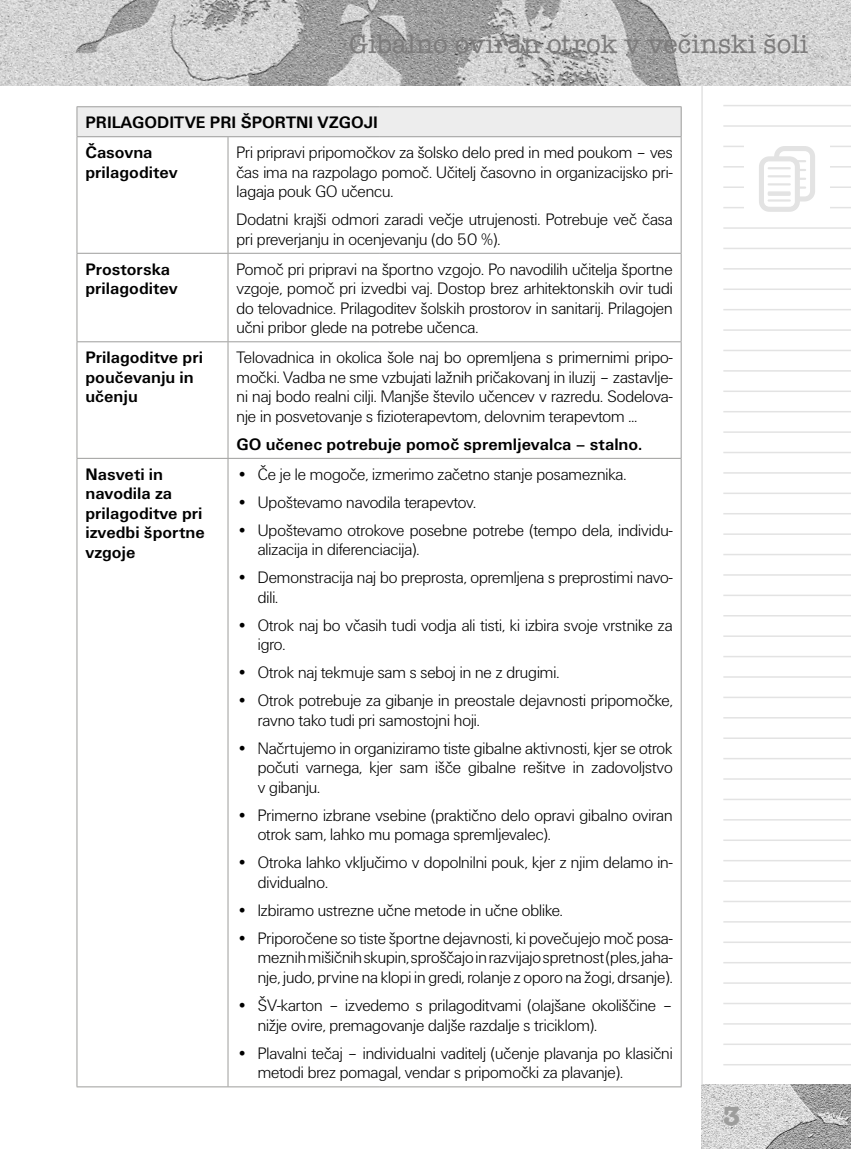
<style>
.page{position:relative;width:851px;height:1149px;background:#fff}
.page>*{position:absolute;margin:0;border:0;box-sizing:border-box;transform-origin:0 0}
.t1{font:500 27px "American Typ Itc DEE";color:#7c7b7b}
.t2{font:700 27px "American Typ Itc DEE";color:#9d9d9c}
.t3{font:17.25px/19.5px "Unitus DEE Ligh";color:#000}
.t4{font:700 17.25px/19.5px "Unitus TEE";color:#000}
</style>
<div class="page">
<svg style="left:701px;top:85px;width:149px;height:998px"></svg>
<img style="left:701px;top:1083px;width:149px;height:65px">
<hr style="left:723px;top:105px;width:127px;height:1px;background:#e3e3e3">
<hr style="left:723px;top:125px;width:127px;height:2px;background:#e3e3e3">
<hr style="left:723px;top:146px;width:127px;height:1px;background:#e3e3e3">
<hr style="left:723px;top:166px;width:127px;height:1px;background:#e3e3e3">
<hr style="left:723px;top:186px;width:127px;height:2px;background:#e3e3e3">
<hr style="left:723px;top:207px;width:127px;height:1px;background:#e3e3e3">
<hr style="left:723px;top:227px;width:127px;height:2px;background:#e3e3e3">
<hr style="left:723px;top:247px;width:127px;height:2px;background:#e3e3e3">
<hr style="left:723px;top:268px;width:127px;height:1px;background:#e3e3e3">
<hr style="left:723px;top:288px;width:127px;height:2px;background:#e3e3e3">
<hr style="left:723px;top:309px;width:127px;height:1px;background:#e3e3e3">
<hr style="left:723px;top:329px;width:127px;height:2px;background:#e3e3e3">
<hr style="left:723px;top:349px;width:127px;height:2px;background:#e3e3e3">
<hr style="left:723px;top:370px;width:127px;height:1px;background:#e3e3e3">
<hr style="left:723px;top:390px;width:127px;height:2px;background:#e3e3e3">
<hr style="left:723px;top:411px;width:127px;height:1px;background:#e3e3e3">
<hr style="left:723px;top:431px;width:127px;height:2px;background:#e3e3e3">
<hr style="left:723px;top:451px;width:127px;height:2px;background:#e3e3e3">
<hr style="left:723px;top:472px;width:127px;height:1px;background:#e3e3e3">
<hr style="left:723px;top:492px;width:127px;height:2px;background:#e3e3e3">
<hr style="left:723px;top:513px;width:127px;height:1px;background:#e3e3e3">
<hr style="left:723px;top:533px;width:127px;height:1px;background:#e3e3e3">
<hr style="left:723px;top:553px;width:127px;height:2px;background:#e3e3e3">
<hr style="left:723px;top:574px;width:127px;height:1px;background:#e3e3e3">
<hr style="left:723px;top:594px;width:127px;height:2px;background:#e3e3e3">
<hr style="left:723px;top:615px;width:127px;height:1px;background:#e3e3e3">
<hr style="left:723px;top:635px;width:127px;height:1px;background:#e3e3e3">
<hr style="left:723px;top:655px;width:127px;height:2px;background:#e3e3e3">
<hr style="left:723px;top:676px;width:127px;height:1px;background:#e3e3e3">
<hr style="left:723px;top:696px;width:127px;height:2px;background:#e3e3e3">
<hr style="left:723px;top:716px;width:127px;height:2px;background:#e3e3e3">
<hr style="left:723px;top:737px;width:127px;height:1px;background:#e3e3e3">
<hr style="left:723px;top:757px;width:127px;height:2px;background:#e3e3e3">
<hr style="left:723px;top:778px;width:127px;height:1px;background:#e3e3e3">
<hr style="left:723px;top:798px;width:127px;height:2px;background:#e3e3e3">
<hr style="left:723px;top:818px;width:127px;height:2px;background:#e3e3e3">
<hr style="left:723px;top:839px;width:127px;height:1px;background:#e3e3e3">
<hr style="left:723px;top:859px;width:127px;height:2px;background:#e3e3e3">
<hr style="left:723px;top:880px;width:127px;height:1px;background:#e3e3e3">
<hr style="left:723px;top:900px;width:127px;height:1px;background:#e3e3e3">
<hr style="left:723px;top:920px;width:127px;height:2px;background:#e3e3e3">
<hr style="left:723px;top:941px;width:127px;height:1px;background:#e3e3e3">
<hr style="left:723px;top:961px;width:127px;height:2px;background:#e3e3e3">
<hr style="left:723px;top:982px;width:127px;height:1px;background:#e3e3e3">
<hr style="left:723px;top:1002px;width:127px;height:1px;background:#e3e3e3">
<hr style="left:723px;top:1022px;width:127px;height:2px;background:#e3e3e3">
<hr style="left:723px;top:1043px;width:127px;height:1px;background:#e3e3e3">
<hr style="left:723px;top:1063px;width:127px;height:2px;background:#e3e3e3">
<img style="left:0;top:0;width:850px;height:85px">
<div style="left:744px;top:134px;width:85px;height:80px;background:#fff"></div>
<svg style="left:759px;top:146px;width:56px;height:66px"></svg>
<hr style="left:767px;top:199px;width:23px;height:2px;background:#e3e3e3">
<div style="left:77px;top:107px;width:604px;height:30px;background:#ededed"></div>
<hr style="left:77px;top:106px;width:151px;height:1px;background:#9d9d9c">
<hr style="left:228px;top:106px;width:151px;height:1px;background:#9d9d9c">
<hr style="left:379px;top:106px;width:302px;height:1px;background:#9d9d9c">
<svg style="left:680px;top:107px;width:1px;height:29px"></svg>
<hr style="left:77px;top:136px;width:151px;height:1px;background:#9d9d9c">
<hr style="left:228px;top:136px;width:151px;height:1px;background:#9d9d9c">
<hr style="left:227px;top:137px;width:1px;height:116px;background:#9d9d9c">
<hr style="left:379px;top:136px;width:302px;height:1px;background:#9d9d9c">
<hr style="left:680px;top:137px;width:1px;height:116px;background:#9d9d9c">
<hr style="left:77px;top:253px;width:151px;height:1px;background:#9d9d9c">
<hr style="left:228px;top:253px;width:151px;height:1px;background:#9d9d9c">
<hr style="left:227px;top:253px;width:1px;height:88px;background:#9d9d9c">
<hr style="left:379px;top:253px;width:302px;height:1px;background:#9d9d9c">
<hr style="left:680px;top:253px;width:1px;height:88px;background:#9d9d9c">
<hr style="left:77px;top:341px;width:151px;height:1px;background:#9d9d9c">
<hr style="left:228px;top:341px;width:151px;height:1px;background:#9d9d9c">
<hr style="left:227px;top:342px;width:1px;height:116px;background:#9d9d9c">
<hr style="left:379px;top:341px;width:302px;height:1px;background:#9d9d9c">
<hr style="left:680px;top:342px;width:1px;height:116px;background:#9d9d9c">
<hr style="left:77px;top:458px;width:151px;height:1px;background:#9d9d9c">
<hr style="left:228px;top:458px;width:151px;height:1px;background:#9d9d9c">
<hr style="left:227px;top:458px;width:1px;height:628px;background:#9d9d9c">
<hr style="left:379px;top:458px;width:302px;height:1px;background:#9d9d9c">
<hr style="left:680px;top:458px;width:1px;height:628px;background:#9d9d9c">
<hr style="left:77px;top:1086px;width:151px;height:1px;background:#9d9d9c">
<hr style="left:228px;top:1086px;width:151px;height:1px;background:#9d9d9c">
<hr style="left:379px;top:1086px;width:302px;height:1px;background:#9d9d9c">
<svg style="left:77px;top:107px;width:1px;height:29px"></svg>
<hr style="left:77px;top:137px;width:1px;height:116px;background:#9d9d9c">
<hr style="left:77px;top:253px;width:1px;height:88px;background:#9d9d9c">
<hr style="left:77px;top:342px;width:1px;height:116px;background:#9d9d9c">
<hr style="left:77px;top:458px;width:1px;height:628px;background:#9d9d9c">
<h1 class="t1" style="left:349px;top:30px;width:460px">Gibalno oviran otrok v večinski šoli</h1>
<p class="t4" style="left:85px;top:108px;width:294px;line-height:30px">PRILAGODITVE PRI ŠPORTNI VZGOJI<br>Časovna</p>
<p class="t4" style="left:85px;top:162px;width:94px">prilagoditev</p>
<p class="t3" style="left:236px;top:143px;width:437px;text-align:justify">Pri pripravi pripomočkov za šolsko delo pred in med poukom – ves čas ima na razpolago pomoč. Učitelj časovno in organizacijsko pri&shy;lagaja pouk GO učencu.</p>
<p class="t3" style="left:236px;top:210px;width:437px">Dodatni krajši odmori zaradi večje utrujenosti. Potrebuje več časa pri preverjanju in ocenjevanju (do 50 %).</p>
<p class="t4" style="left:85px;top:259px;width:94px">Prostorska prilagoditev</p>
<p class="t3" style="left:236px;top:259px;width:437px;text-align:justify">Pomoč pri pripravi na športno vzgojo. Po navodilih učitelja športne vzgoje, pomoč pri izvedbi vaj. Dostop brez arhitektonskih ovir tudi do telovadnice. Prilagoditev šolskih prostorov in sanitarij. Prilagojen učni pribor glede na potrebe učenca.</p>
<p class="t4" style="left:85px;top:348px;width:119px">Prilagoditve pri poučevanju in učenju</p>
<p class="t3" style="left:236px;top:348px;width:437px;text-align:justify">Telovadnica in okolica šole naj bo opremljena s primernimi pripo&shy;močki. Vadba ne sme vzbujati lažnih pričakovanj in iluzij – zastavlje&shy;ni naj bodo realni cilji. Manjše število učencev v razredu. Sodelova&shy;nje in posvetovanje s fizioterapevtom, delovnim terapevtom …</p>
<p class="t4" style="left:236px;top:434px;width:407px">GO učenec potrebuje pomoč spremljevalca – stalno.</p>
<p class="t4" style="left:85px;top:464px;width:121px">Nasveti in navodila za prilagoditve pri izvedbi športne vzgoje</p>
<p class="t3" style="left:236px;top:464px;width:391px">• Če je le mogoče, izmerimo začetno stanje posameznika.</p>
<p class="t3" style="left:236px;top:492px;width:241px">• Upoštevamo navodila terapevtov.</p>
<p class="t3" style="left:258px;top:520px;width:416px;text-indent:-21px">• Upoštevamo otrokove posebne potrebe (tempo dela, individu&shy;alizacija in diferenciacija).</p>
<p class="t3" style="left:258px;top:568px;width:416px;text-indent:-21px">• Demonstracija naj bo preprosta, opremljena s preprostimi navo&shy;dili.</p>
<p class="t3" style="left:258px;top:615px;width:416px;text-indent:-21px">• Otrok naj bo včasih tudi vodja ali tisti, ki izbira svoje vrstnike za igro.</p>
<p class="t3" style="left:236px;top:663px;width:324px">• Otrok naj tekmuje sam s seboj in ne z drugimi.</p>
<p class="t3" style="left:258px;top:691px;width:416px;text-indent:-21px">• Otrok potrebuje za gibanje in preostale dejavnosti pripomočke, ravno tako tudi pri samostojni hoji.</p>
<p class="t3" style="left:258px;top:738px;width:416px;text-align:justify;text-indent:-21px">• Načrtujemo in organiziramo tiste gibalne aktivnosti, kjer se otrok počuti varnega, kjer sam išče gibalne rešitve in zadovoljstvo v gibanju.</p>
<p class="t3" style="left:258px;top:805px;width:416px;text-indent:-21px">• Primerno izbrane vsebine (praktično delo opravi gibalno oviran otrok sam, lahko mu pomaga spremljevalec).</p>
<p class="t3" style="left:258px;top:853px;width:416px;text-indent:-21px">• Otroka lahko vključimo v dopolnilni pouk, kjer z njim delamo in&shy;dividualno.</p>
<p class="t3" style="left:236px;top:900px;width:328px">• Izbiramo ustrezne učne metode in učne oblike.</p>
<p class="t3" style="left:258px;top:928px;width:416px;text-align:justify;text-indent:-21px">• Priporočene so tiste športne dejavnosti, ki povečujejo moč posa&shy;meznih mišičnih skupin, sproščajo in razvijajo spretnost (ples, jaha&shy;nje, judo, prvine na klopi in gredi, rolanje z oporo na žogi, drsanje).</p>
<p class="t3" style="left:258px;top:995px;width:416px;text-indent:-21px">• ŠV-karton – izvedemo s prilagoditvami (olajšane okoliščine – nižje ovire, premagovanje daljše razdalje s triciklom).</p>
<p class="t3" style="left:258px;top:1043px;width:416px;text-indent:-21px">• Plavalni tečaj – individualni vaditelj (učenje plavanja po klasični metodi brez pomagal, vendar s pripomočki za plavanje).</p>
<h1 class="t2" style="left:723px;top:1099px;width:18px">3</h1>
</div>
